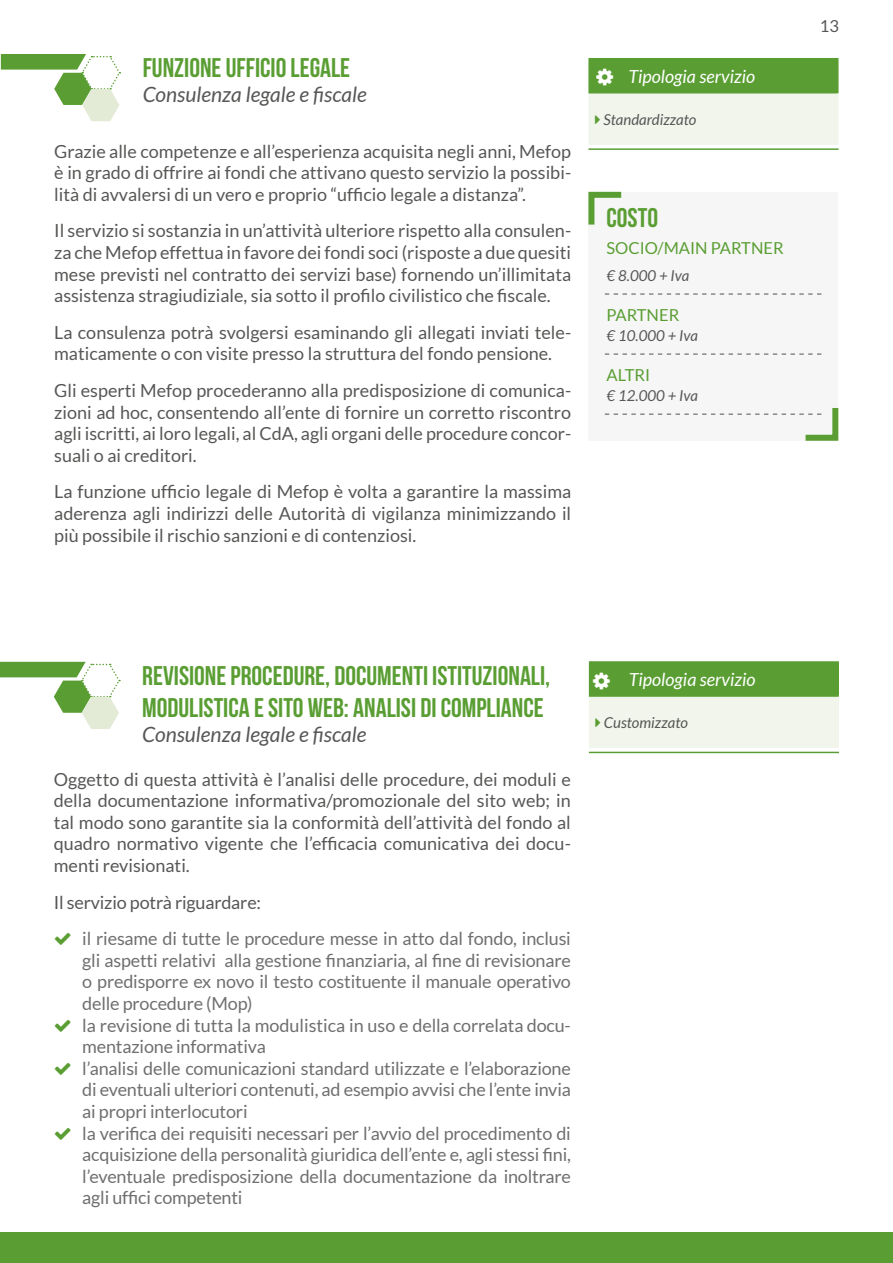
<style>
.page{position:relative;width:893px;height:1263px;background:#fff}
.page>*{position:absolute;margin:0;border:0;box-sizing:border-box;transform-origin:0 0}
.t1{font:27px/32.4px "Bebas Neue";color:#5a9e33}
.t2{font:italic 21px "Lato";color:#575756}
.t3{font:18px/21.6px "Lato";color:#575756;text-align:justify}
.t4{font:18px/21.6px "Lato";letter-spacing:-.01em;color:#706f6f}
.t5{font:italic 18px "Lato";color:#fff}
.t6{font:16.5px "Lato";color:#5a9e33}
.t7{font:16.5px "Lato";color:#575756}
.t8{font:italic 15px "Lato";color:#575756}
</style>
<div class="page">
<div style="left:0;top:1232px;width:893px;height:31px;background:#5a9e33"></div>
<svg style="left:1px;top:54px;width:120px;height:67px"></svg>
<div style="left:589px;top:59px;width:249px;height:34px;background:#5a9e33"></div>
<div style="left:589px;top:93px;width:249px;height:52px;background:#f1f5ec"></div>
<hr style="left:588px;top:59px;width:2px;height:33px;background:#5a9e33">
<hr style="left:588px;top:58px;width:250px;height:1px;background:#5a9e33">
<hr style="left:588px;top:93px;width:2px;height:52px;background:#f1f5ec">
<hr style="left:588px;top:92px;width:250px;height:1px;background:#5a9e33">
<hr style="left:588px;top:148px;width:250px;height:2px;background:#5a9e33">
<div style="left:588px;top:192px;width:250px;height:249px;background:#f6f6f6"></div>
<svg style="left:588px;top:191px;width:34px;height:34px"></svg>
<svg style="left:605px;top:293px;width:216px;height:2px"></svg>
<svg style="left:605px;top:353px;width:216px;height:2px"></svg>
<svg style="left:605px;top:408px;width:234px;height:33px"></svg>
<svg style="left:0;top:662px;width:120px;height:67px"></svg>
<div style="left:590px;top:662px;width:248px;height:34px;background:#5a9e33"></div>
<div style="left:590px;top:696px;width:248px;height:52px;background:#f1f5ec"></div>
<hr style="left:589px;top:663px;width:1px;height:32px;background:#5a9e33">
<hr style="left:589px;top:661px;width:250px;height:2px;background:#5a9e33">
<hr style="left:837px;top:663px;width:2px;height:32px;background:#5a9e33">
<hr style="left:589px;top:697px;width:1px;height:51px;background:#f1f5ec">
<hr style="left:589px;top:695px;width:250px;height:2px;background:#5a9e33">
<hr style="left:837px;top:697px;width:2px;height:51px;background:#f1f5ec">
<hr style="left:589px;top:752px;width:250px;height:1px;background:#5a9e33">
<h1 class="t1" style="left:143px;top:51px;width:209px">FUNZIONE UFFICIO LEGALE</h1>
<p class="t2" style="left:143px;top:83px;width:226px">Consulenza legale e fiscale</p>
<p class="t3" style="left:54px;top:140px;width:518px">Grazie alle competenze e all’esperienza acquisita negli anni, Mefop è in grado di offrire ai fondi che attivano questo servizio la possibi&shy;lità di avvalersi di un vero e proprio “ufficio legale a distanza”.</p>
<p class="t3" style="left:54px;top:220px;width:518px">Il servizio si sostanzia in un’attività ulteriore rispetto alla consulen&shy;za che Mefop effettua in favore dei fondi soci (risposte a due quesiti mese previsti nel contratto dei servizi base) fornendo un’illimitata assistenza stragiudiziale, sia sotto il profilo civilistico che fiscale.</p>
<p class="t3" style="left:54px;top:321px;width:518px">La consulenza potrà svolgersi esaminando gli allegati inviati tele&shy;maticamente o con visite presso la struttura del fondo pensione.</p>
<p class="t3" style="left:54px;top:379px;width:518px">Gli esperti Mefop procederanno alla predisposizione di comunica&shy;zioni ad hoc, consentendo all’ente di fornire un corretto riscontro agli iscritti, ai loro legali, al CdA, agli organi delle procedure concor&shy;suali o ai creditori.</p>
<p class="t3" style="left:54px;top:481px;width:518px">La funzione ufficio legale di Mefop è volta a garantire la massima aderenza agli indirizzi delle Autorità di vigilanza minimizzando il più possibile il rischio sanzioni e di contenziosi.</p>
<p class="t5" style="left:628px;top:67px;width:128px">Tipologia servizio</p>
<p class="t8" style="left:603px;top:111px;width:94px">Standardizzato</p>
<h1 class="t1" style="left:606px;top:201px;width:53px">COSTO</h1>
<p class="t6" style="left:606px;top:239px;width:179px">SOCIO/MAIN PARTNER</p>
<p class="t8" style="left:606px;top:267px;width:84px">€ 8.000 + Iva</p>
<p class="t6" style="left:606px;top:305px;width:74px">PARTNER</p>
<p class="t8" style="left:606px;top:327px;width:93px">€ 10.000 + Iva</p>
<p class="t6" style="left:606px;top:366px;width:45px">ALTRI</p>
<p class="t8" style="left:606px;top:387px;width:93px">€ 12.000 + Iva</p>
<p class="t7" style="left:820px;top:17px;width:21px">13</p>
<h1 class="t1" style="left:142px;top:659px;width:410px">REVISIONE PROCEDURE, DOCUMENTI ISTITUZIONALI,<br>MODULISTICA E SITO WEB: ANALISI DI COMPLIANCE</h1>
<p class="t2" style="left:142px;top:723px;width:226px">Consulenza legale e fiscale</p>
<p class="t3" style="left:54px;top:768px;width:519px">Oggetto di questa attività è l’analisi delle procedure, dei moduli e della documentazione informativa/promozionale del sito web; in tal modo sono garantite sia la conformità dell’attività del fondo al quadro normativo vigente che l’efficacia comunicativa dei docu&shy;menti revisionati.</p>
<p class="t3" style="left:54px;top:891px;width:209px">Il servizio potrà riguardare:</p>
<p class="t4" style="left:82px;top:928px;width:490px">il riesame di tutte le procedure messe in atto dal fondo, inclusi gli aspetti relativi alla gestione finanziaria, al fine di revisionare o predisporre ex novo il testo costituente il manuale operativo delle procedure (Mop)<br>la revisione di tutta la modulistica in uso e della correlata docu&shy;mentazione informativa<br>l’analisi delle comunicazioni standard utilizzate e l’elaborazione di eventuali ulteriori contenuti, ad esempio avvisi che l’ente invia ai propri interlocutori<br>la verifica dei requisiti necessari per l’avvio del procedimento di acquisizione della personalità giuridica dell’ente e, agli stessi fini, l’eventuale predisposizione della documentazione da inoltrare agli uffici competenti</p>
<p class="t5" style="left:629px;top:670px;width:128px">Tipologia servizio</p>
<p class="t8" style="left:604px;top:715px;width:86px">Customizzato</p>
</div>
